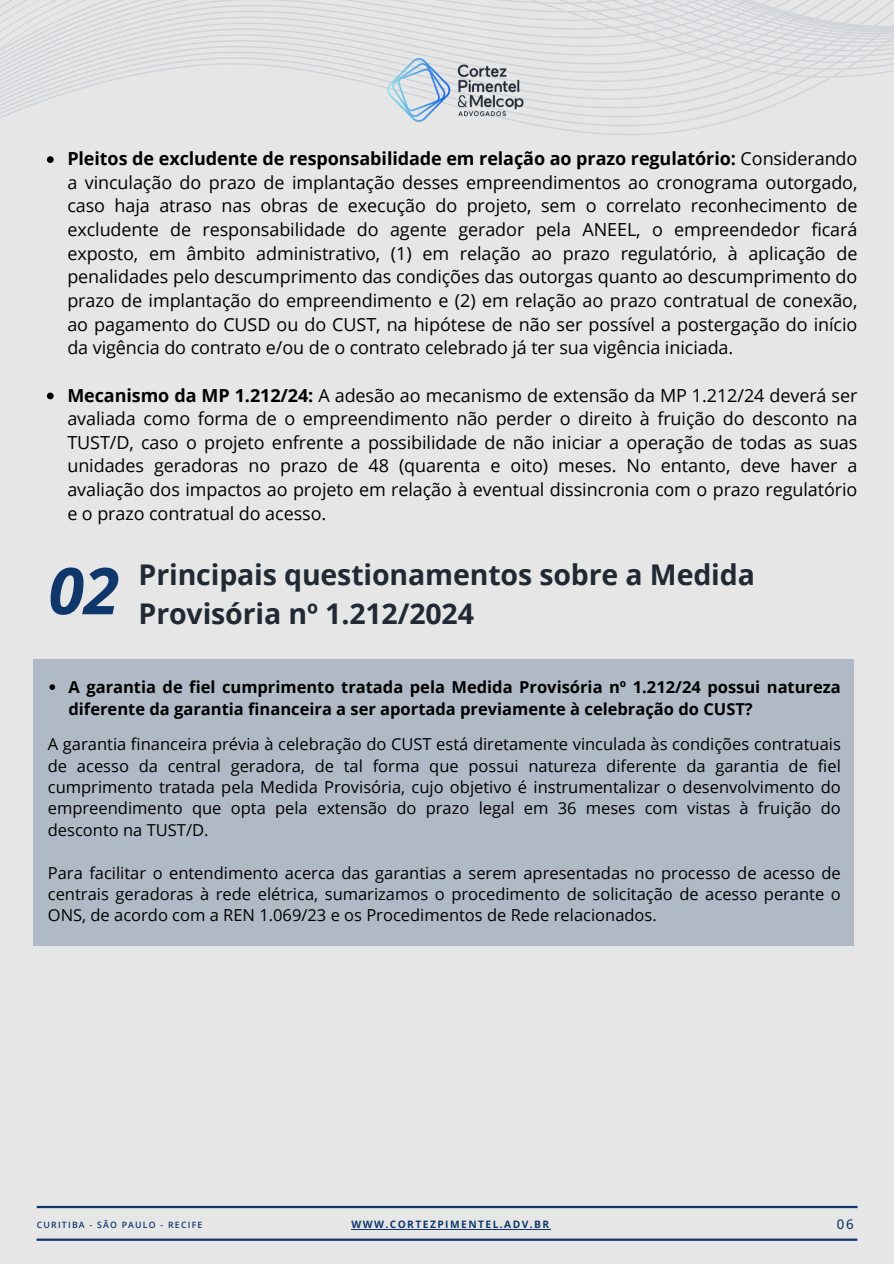
<style>
.page{position:relative;width:894px;height:1264px;background:#fff}
.page>*{position:absolute;margin:0;border:0;box-sizing:border-box;transform-origin:0 0}
.t1{font:italic 700 64.5px "Open Sans";color:#0f376b}
.t2{font:700 28.5px "Open Sans";letter-spacing:-.005em;color:#212934}
.t3{font:18px/23.7px "Open Sans";letter-spacing:-.005em;color:#000;text-align:justify}
.t4{font:16.5px/21.3px "Open Sans";color:#000;text-align:justify}
.t5{font:700 16.5px/21.3px "Open Sans";color:#000}
.t6{font:500 13.2px "Open Sans";color:#0f376b}
.t7{font:700 10.2px "Open Sans";letter-spacing:.14em;color:#0f376b}
.t8{font:600 8.7px "Open Sans";letter-spacing:.14em;color:#0f376b}
.s1{font-weight:700}
</style>
<div class="page">
<div style="left:0;top:0;width:893px;height:1263px;background:#e6e6e6"></div>
<hr style="left:37px;top:1205px;width:820px;height:3px;background:#0f376b">
<hr style="left:37px;top:1238px;width:820px;height:2px;background:#0f376b">
<svg style="left:0;top:103px;width:779px;height:9px"></svg>
<svg style="left:0;top:94px;width:800px;height:9px"></svg>
<svg style="left:0;top:85px;width:818px;height:9px"></svg>
<svg style="left:0;top:76px;width:856px;height:9px"></svg>
<svg style="left:0;top:0;width:893px;height:76px"></svg>
<img style="left:387px;top:58px;width:136px;height:63px">
<hr style="left:351px;top:1228px;width:199px;height:1px;background:#0f376b">
<svg style="left:47px;top:156px;width:7px;height:7px"></svg>
<svg style="left:47px;top:392px;width:7px;height:7px"></svg>
<div style="left:33px;top:659px;width:820px;height:286px;background:#b0bac7"></div>
<svg style="left:49px;top:684px;width:6px;height:6px"></svg>
<p class="t3" style="left:67px;top:146px;width:791px"><span class="s1">Pleitos de excludente de responsabilidade em relação ao prazo regulatório:</span> Considerando a vinculação do prazo de implantação desses empreendimentos ao cronograma outorgado, caso haja atraso nas obras de execução do projeto, sem o correlato reconhecimento de excludente de responsabilidade do agente gerador pela ANEEL, o empreendedor ficará exposto, em âmbito administrativo, (1) em relação ao prazo regulatório, à aplicação de penalidades pelo descumprimento das condições das outorgas quanto ao descumprimento do prazo de implantação do empreendimento e (2) em relação ao prazo contratual de conexão, ao pagamento do CUSD ou do CUST, na hipótese de não ser possível a postergação do início da vigência do contrato e/ou de o contrato celebrado já ter sua vigência iniciada.</p>
<h1 class="t3" style="left:67px;top:383px;width:791px"><span class="s1">Mecanismo da MP 1.212/24:</span> A adesão ao mecanismo de extensão da MP 1.212/24 deverá ser avaliada como forma de o empreendimento não perder o direito à fruição do desconto na TUST/D, caso o projeto enfrente a possibilidade de não iniciar a operação de todas as suas unidades geradoras no prazo de 48 (quarenta e oito) meses. No entanto, deve haver a avaliação dos impactos ao projeto em relação à eventual dissincronia com o prazo regulatório e o prazo contratual do acesso.</h1>
<p class="t2" style="left:138px;top:554px;width:617px">Principais questionamentos sobre a Medida</p>
<h2 class="t1" style="left:48px;top:545px;width:72px">02</h2>
<p class="t2" style="left:138px;top:594px;width:337px">Provisória nº 1.212/2024</p>
<h3 class="t5" style="left:68px;top:676px;width:773px">A garantia de fiel cumprimento tratada pela Medida Provisória nº 1.212/24 possui natureza diferente da garantia financeira a ser aportada previamente à celebração do CUST?</h3>
<h2 class="t4" style="left:48px;top:733px;width:794px">A garantia financeira prévia à celebração do CUST está diretamente vinculada às condições contratuais de acesso da central geradora, de tal forma que possui natureza diferente da garantia de fiel cumprimento tratada pela Medida Provisória, cujo objetivo é instrumentalizar o desenvolvimento do empreendimento que opta pela extensão do prazo legal em 36 meses com vistas à fruição do desconto na TUST/D.</h2>
<p class="t4" style="left:48px;top:861px;width:794px">Para facilitar o entendimento acerca das garantias a serem apresentadas no processo de acesso de centrais geradoras à rede elétrica, sumarizamos o procedimento de solicitação de acesso perante o ONS, de acordo com a REN 1.069/23 e os Procedimentos de Rede relacionados.</p>
<p class="t8" style="left:37px;top:1218px;width:167px">CURITIBA - SÃO PAULO - RECIFE</p>
<p class="t7" style="left:351px;top:1217px;width:199px">WWW.CORTEZPIMENTEL.ADV.BR</p>
<p class="t6" style="left:836px;top:1214px;width:18px">06</p>
</div>
